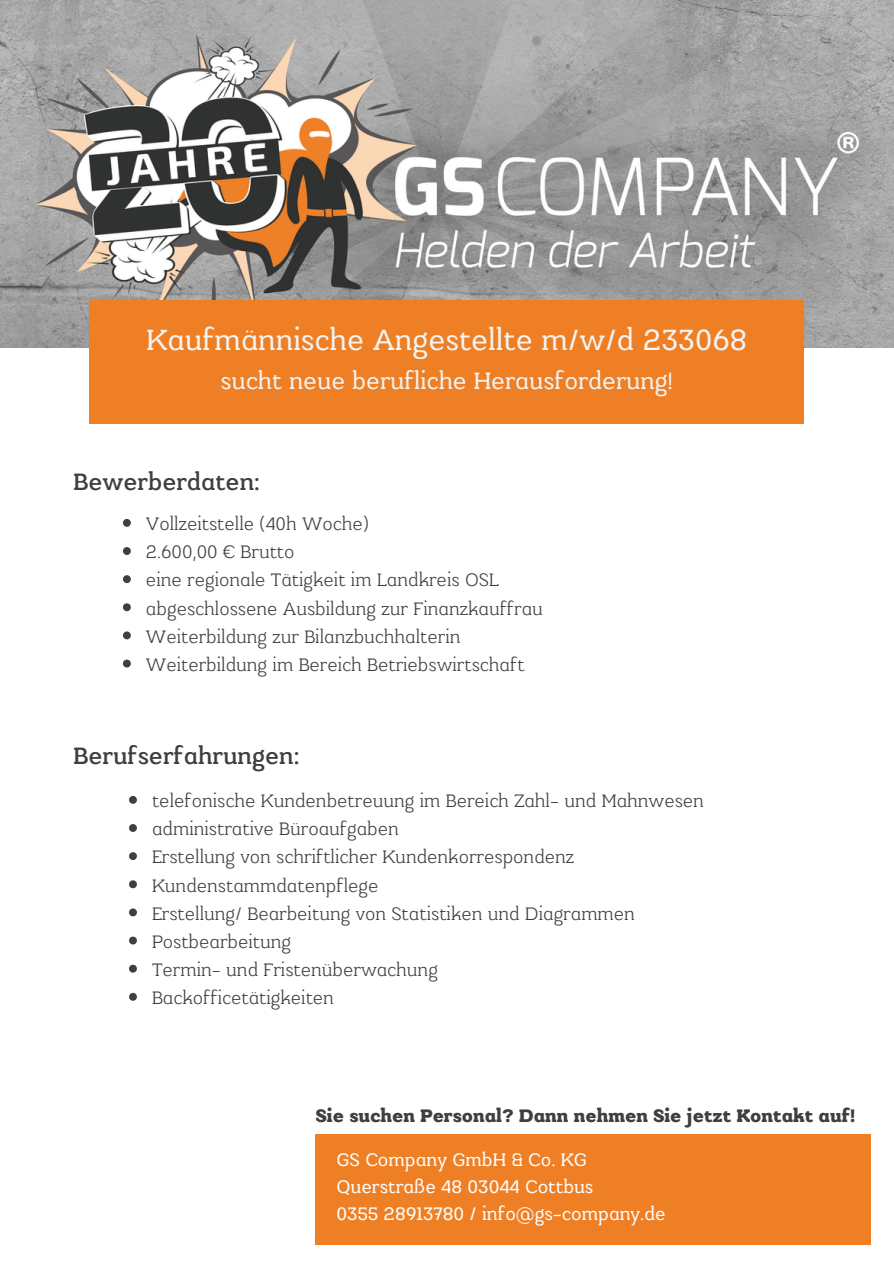
<style>
.page{position:relative;width:894px;height:1264px;background:#fff}
.page>*{position:absolute;margin:0;border:0;box-sizing:border-box;transform-origin:0 0}
.t1{font:31.5px "Kulachat Slab";color:#f4f4f4}
.t2{font:25.5px "Kulachat Slab";color:#f4f4f4}
.t3{font:500 25.5px "Kulachat Slab";color:#403f3f}
.t4{font:300 19.5px "Kulachat Slab";color:#403f3f}
.t5{font:19.5px "Kulachat Slab";color:#fff}
.t6{font:800 19.5px "Kulachat Slab";color:#403f3f}
</style>
<div class="page">
<img style="left:0;top:0;width:893px;height:347px">
<div style="left:89px;top:300px;width:715px;height:123px;background:#ef7f25"></div>
<div style="left:316px;top:1134px;width:554px;height:110px;background:#ef7f25"></div>
<svg style="left:129px;top:796px;width:8px;height:7px"></svg>
<svg style="left:129px;top:824px;width:8px;height:8px"></svg>
<svg style="left:129px;top:852px;width:8px;height:8px"></svg>
<svg style="left:129px;top:880px;width:8px;height:8px"></svg>
<svg style="left:129px;top:908px;width:8px;height:8px"></svg>
<svg style="left:129px;top:936px;width:8px;height:8px"></svg>
<svg style="left:129px;top:964px;width:8px;height:8px"></svg>
<svg style="left:129px;top:992px;width:8px;height:8px"></svg>
<svg style="left:123px;top:519px;width:8px;height:8px"></svg>
<svg style="left:123px;top:547px;width:8px;height:8px"></svg>
<svg style="left:123px;top:575px;width:8px;height:8px"></svg>
<svg style="left:123px;top:603px;width:8px;height:8px"></svg>
<svg style="left:123px;top:631px;width:8px;height:8px"></svg>
<svg style="left:123px;top:659px;width:8px;height:8px"></svg>
<p class="t1" style="left:146px;top:320px;width:602px">Kaufmännische Angestellte m/w/d 233068</p>
<p class="t2" style="left:220px;top:365px;width:454px">sucht neue berufliche Herausforderung!</p>
<p class="t3" style="left:73px;top:466px;width:188px">Bewerberdaten:</p>
<p class="t4" style="left:146px;top:512px;width:224px">Vollzeitstelle (40h Woche)</p>
<p class="t4" style="left:146px;top:540px;width:150px">2.600,00 € Brutto</p>
<p class="t4" style="left:146px;top:568px;width:354px">eine regionale Tätigkeit im Landkreis OSL</p>
<p class="t4" style="left:146px;top:596px;width:398px">abgeschlossene Ausbildung zur Finanzkauffrau</p>
<p class="t4" style="left:146px;top:624px;width:316px">Weiterbildung zur Bilanzbuchhalterin</p>
<p class="t4" style="left:146px;top:652px;width:380px">Weiterbildung im Bereich Betriebswirtschaft</p>
<p class="t3" style="left:73px;top:740px;width:227px">Berufserfahrungen:</p>
<p class="t4" style="left:152px;top:789px;width:553px">telefonische Kundenbetreuung im Bereich Zahl- und Mahnwesen</p>
<p class="t4" style="left:152px;top:817px;width:248px">administrative Büroaufgaben</p>
<p class="t4" style="left:152px;top:845px;width:423px">Erstellung von schriftlicher Kundenkorrespondenz</p>
<p class="t4" style="left:152px;top:873px;width:228px">Kundenstammdatenpflege</p>
<p class="t4" style="left:152px;top:901px;width:484px">Erstellung/ Bearbeitung von Statistiken und Diagrammen</p>
<p class="t4" style="left:152px;top:929px;width:141px">Postbearbeitung</p>
<p class="t4" style="left:152px;top:957px;width:287px">Termin- und Fristenüberwachung</p>
<p class="t4" style="left:152px;top:986px;width:183px">Backofficetätigkeiten</p>
<p class="t6" style="left:316px;top:1103px;width:541px">Sie suchen Personal? Dann nehmen Sie jetzt Kontakt auf!</p>
<p class="t5" style="left:336px;top:1147px;width:252px">GS Company GmbH &amp; Co. KG</p>
<p class="t5" style="left:336px;top:1174px;width:258px">Querstraße 48 03044 Cottbus</p>
<p class="t5" style="left:336px;top:1201px;width:330px">0355 28913780 / info@gs-company.de</p>
</div>
